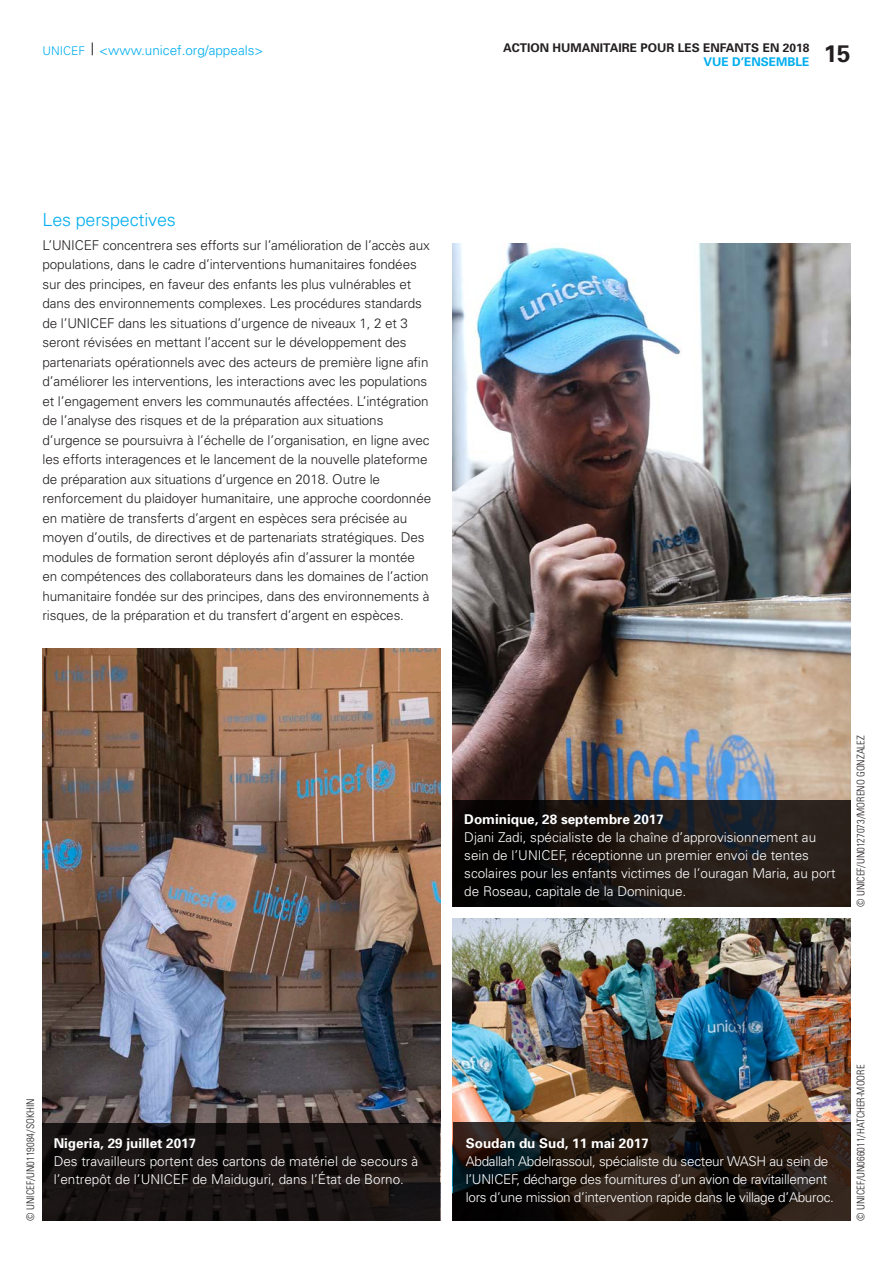
<style>
.page{position:relative;width:893px;height:1263px;background:#fff}
.page>*{position:absolute;margin:0;border:0;box-sizing:border-box;transform-origin:0 0}
.t1{font:700 24px "Univers";color:#231f20}
.t2{font:300 18px "Univers";letter-spacing:-.01em;color:#00aeef}
.t3{font:300 13.5px/19.5px "Univers";letter-spacing:-.01em;color:#231f20}
.t4{font:300 13.5px/18px "Univers";color:#fff}
.t5{font:300 13.5px/18px "Univers";letter-spacing:-.02em;color:#fff}
.t6{font:700 13.5px "Univers";color:#fff}
.t7{font:300 13.5px "Univers";color:#00aeef}
.t8{font:700 12px "Univers";color:#231f20}
.t9{font:700 12px "Univers";color:#00aeef}
.t10{font:300 condensed 10.5px "Univers";color:#231f20}
.s1{font-size:12px}
</style>
<div class="page">
<svg style="left:92px;top:43px;width:1px;height:12px"></svg>
<img style="left:43px;top:648px;width:397px;height:474px">
<img style="left:453px;top:243px;width:397px;height:558px">
<img style="left:453px;top:918px;width:397px;height:205px">
<svg style="left:43px;top:1122px;width:397px;height:98px;background:#191413"></svg>
<svg style="left:453px;top:801px;width:397px;height:106px;background:#1a1513"></svg>
<svg style="left:453px;top:1123px;width:397px;height:98px;background:#1f1711"></svg>
<p class="t8" style="left:503px;top:40px;width:308px">ACTION HUMANITAIRE POUR LES ENFANTS EN 2018</p>
<p class="t9" style="left:703px;top:54px;width:108px">VUE D’ENSEMBLE</p>
<p class="t7" style="left:43px;top:42px;width:222px"><span class="s1">UNICEF</span> &lt;www.unicef.org/appeals&gt;</p>
<h1 class="t1" style="left:824px;top:38px;width:28px">15</h1>
<p class="t2" style="left:43px;top:209px;width:135px">Les perspectives</p>
<p class="t3" style="left:43px;top:235px;width:390px">L’UNICEF concentrera ses efforts sur l’amélioration de l’accès aux populations, dans le cadre d’interventions humanitaires fondées sur des principes, en faveur des enfants les plus vulnérables et dans des environnements complexes. Les procédures standards de l’UNICEF dans les situations d’urgence de niveaux 1, 2 et 3 seront révisées en mettant l’accent sur le développement des partenariats opérationnels avec des acteurs de première ligne afin d’améliorer les interventions, les interactions avec les populations et l’engagement envers les communautés affectées. L’intégration de l’analyse des risques et de la préparation aux situations d’urgence se poursuivra à l’échelle de l’organisation, en ligne avec les efforts interagences et le lancement de la nouvelle plateforme de préparation aux situations d’urgence en 2018. Outre le renforcement du plaidoyer humanitaire, une approche coordonnée en matière de transferts d’argent en espèces sera précisée au moyen d’outils, de directives et de partenariats stratégiques. Des modules de formation seront déployés afin d’assurer la montée en compétences des collaborateurs dans les domaines de l’action humanitaire fondée sur des principes, dans des environnements à risques, de la préparation et du transfert d’argent en espèces.</p>
<p class="t6" style="left:464px;top:811px;width:201px">Dominique, 28 septembre 2017</p>
<p class="t4" style="left:464px;top:828px;width:373px">Djani Zadi, spécialiste de la chaîne d’approvisionnement au sein de l’UNICEF, réceptionne un premier envoi de tentes scolaires pour les enfants victimes de l’ouragan Maria, au port de Roseau, capitale de la Dominique.</p>
<p class="t10" style="left:854px;top:907px;width:173px;rotate:-90deg">© UNICEF/UN0127073/MORENO GONZALEZ</p>
<p class="t10" style="left:24px;top:1220px;width:124px;rotate:-90deg">© UNICEF/UN0119084/SOKHIN</p>
<p class="t6" style="left:54px;top:1134px;width:144px">Nigeria, 29 juillet 2017</p>
<p class="t4" style="left:54px;top:1151px;width:366px">Des travailleurs portent des cartons de matériel de secours à l’entrepôt de l’UNICEF de Maiduguri, dans l’État de Borno.</p>
<p class="t6" style="left:466px;top:1134px;width:185px">Soudan du Sud, 11 mai 2017</p>
<p class="t5" style="left:466px;top:1151px;width:370px">Abdallah Abdelrassoul, spécialiste du secteur WASH au sein de l’UNICEF, décharge des fournitures d’un avion de ravitaillement lors d’une mission d’intervention rapide dans le village d’Aburoc.</p>
<p class="t10" style="left:854px;top:1220px;width:157px;rotate:-90deg">© UNICEF/UN066011/HATCHER-MOORE</p>
</div>
